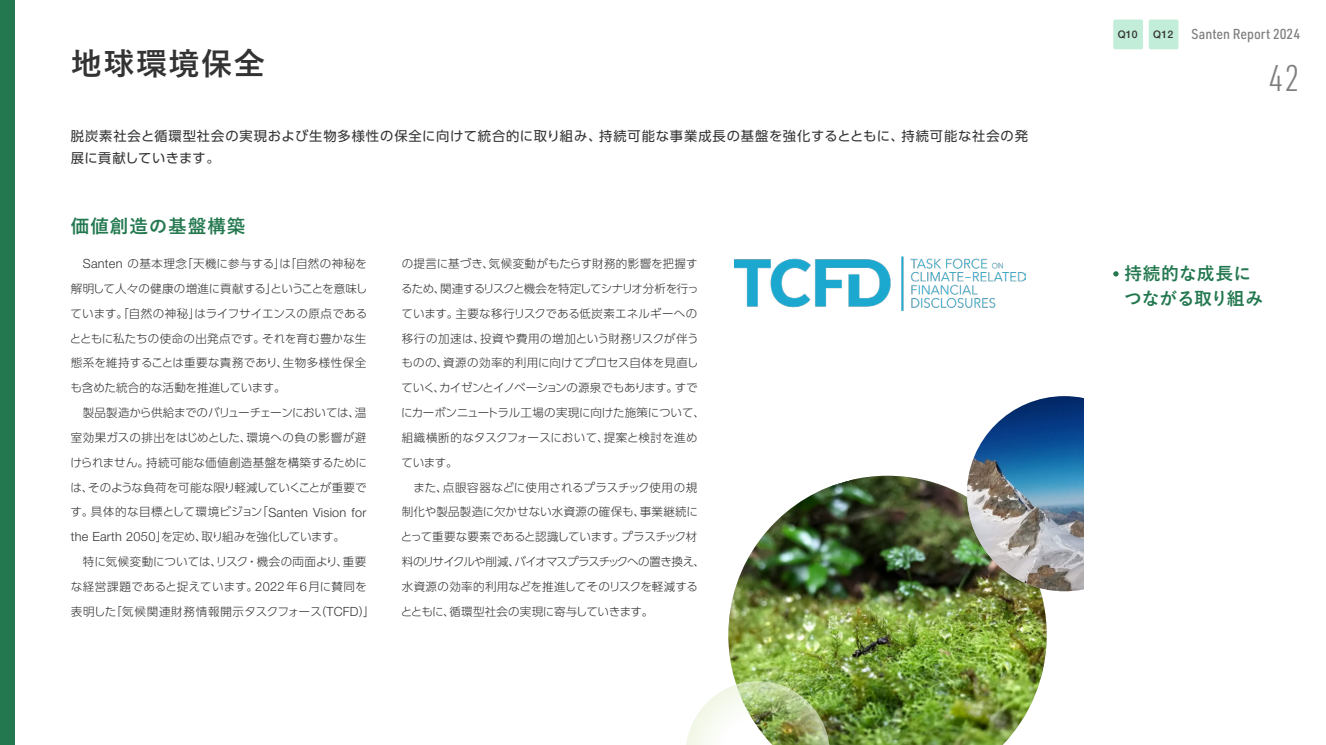
<style>
.page{position:relative;width:1326px;height:745px;background:#fff}
.page>*{position:absolute;margin:0;border:0;box-sizing:border-box;transform-origin:0 0}
.t1{font:300 36.38px "URWDIN Cond";color:#7f7f7f}
.t2{font:700 31px "Yu Go Pr 6 N";letter-spacing:.05em;color:#333}
.t3{font:700 18.62px "Yu Go Pr 6 N";letter-spacing:.05em;color:#23784f}
.t4{font:700 17.75px/25.2px "Yu Go Pr 6 N";letter-spacing:.005em;color:#23784f}
.t5{font:500 14.12px "URWDIN Semi Cond";color:#7f7f7f}
.t6{font:13.25px/22.1px "UD Shin Go Pro";letter-spacing:.065em;color:#333}
.t7{font:300 11.5px/24.8px "UD Shin Go Pro";color:#333}
.t8{font:500 10.38px "Helvetica Neue LT Std";letter-spacing:.02em;color:#333}
.s1{font-family:"Helvetica Neue LT Std";font-size:12.62px}
</style>
<div class="page">
<img style="left:728px;top:475px;width:318px;height:269px">
<img style="left:966px;top:396px;width:195px;height:195px;border-radius:97px">
<img style="left:734px;top:256px;width:291px;height:54px">
<img style="left:686px;top:680px;width:144px;height:64px">
<div style="left:1084px;top:0;width:241px;height:744px;background:#fff"></div>
<div style="left:0;top:0;width:14px;height:744px;background:#23784f"></div>
<svg style="left:1113px;top:271px;width:5px;height:5px"></svg>
<div style="left:1113px;top:19px;width:29px;height:30px;background:#c2edd8;border-radius:2px"></div>
<div style="left:1148px;top:19px;width:30px;height:30px;background:#c2edd8;border-radius:2px"></div>
<h2 class="t2" style="left:71px;top:46px;width:195px">地球環境保全</h2>
<p class="t6" style="left:71px;top:124px;width:958px">脱炭素社会と循環型社会の実現および生物多様性の保全に向けて統合的に取り組み、持続可能な事業成長の基盤を強化するとともに、持続可能な社会の発展に貢献していきます。</p>
<h3 class="t3" style="left:71px;top:215px;width:176px">価値創造の基盤構築</h3>
<p class="t7" style="left:70px;top:251px;width:306px;text-indent:13px"><span class="s1">Santen</span> の基本理念「天機に参与する」は「自然の神秘を解明して人々の健康の増進に貢献する」ということを意味しています。「自然の神秘」はライフサイエンスの原点であるとともに私たちの使命の出発点です。それを育む豊かな生態系を維持することは重要な責務であり、生物多様性保全も含めた統合的な活動を推進しています。<br>　製品製造から供給までのバリューチェーンにおいては、温室効果ガスの排出をはじめとした、環境への負の影響が避けられません。持続可能な価値創造基盤を構築するためには、そのような負荷を可能な限り軽減していくことが重要です。具体的な目標として環境ビジョン「<span class="s1">Santen Vision for the Earth 2050</span>」を定め、取り組みを強化しています。<br>　特に気候変動については、リスク・機会の両面より、重要な経営課題であると捉えています。<span class="s1">2022</span>年<span class="s1">6</span>月に賛同を表明した「気候関連財務情報開示タスクフォース（<span class="s1">TCFD</span>）」</p>
<p class="t7" style="left:401px;top:251px;width:305px">の提言に基づき、気候変動がもたらす財務的影響を把握するため、関連するリスクと機会を特定してシナリオ分析を行っています。主要な移行リスクである低炭素エネルギーへの移行の加速は、投資や費用の増加という財務リスクが伴うものの、資源の効率的利用に向けてプロセス自体を見直していく、カイゼンとイノベーションの源泉でもあります。すでにカーボンニュートラル工場の実現に向けた施策について、組織横断的なタスクフォースにおいて、提案と検討を進めています。<br>　また、点眼容器などに使用されるプラスチック使用の規制化や製品製造に欠かせない水資源の確保も、事業継続にとって重要な要素であると認識しています。プラスチック材料のリサイクルや削減、バイオマスプラスチックへの置き換え、水資源の効率的利用などを推進してそのリスクを軽減するとともに、循環型社会の実現に寄与していきます。</p>
<p class="t8" style="left:1117px;top:28px;width:21px">Q10</p>
<p class="t8" style="left:1153px;top:28px;width:21px">Q12</p>
<p class="t5" style="left:1191px;top:25px;width:110px">Santen Report 2024</p>
<h1 class="t1" style="left:1267px;top:55px;width:33px">42</h1>
<h3 class="t4" style="left:1123px;top:261px;width:141px">持続的な成長につながる取り組み</h3>
</div>
